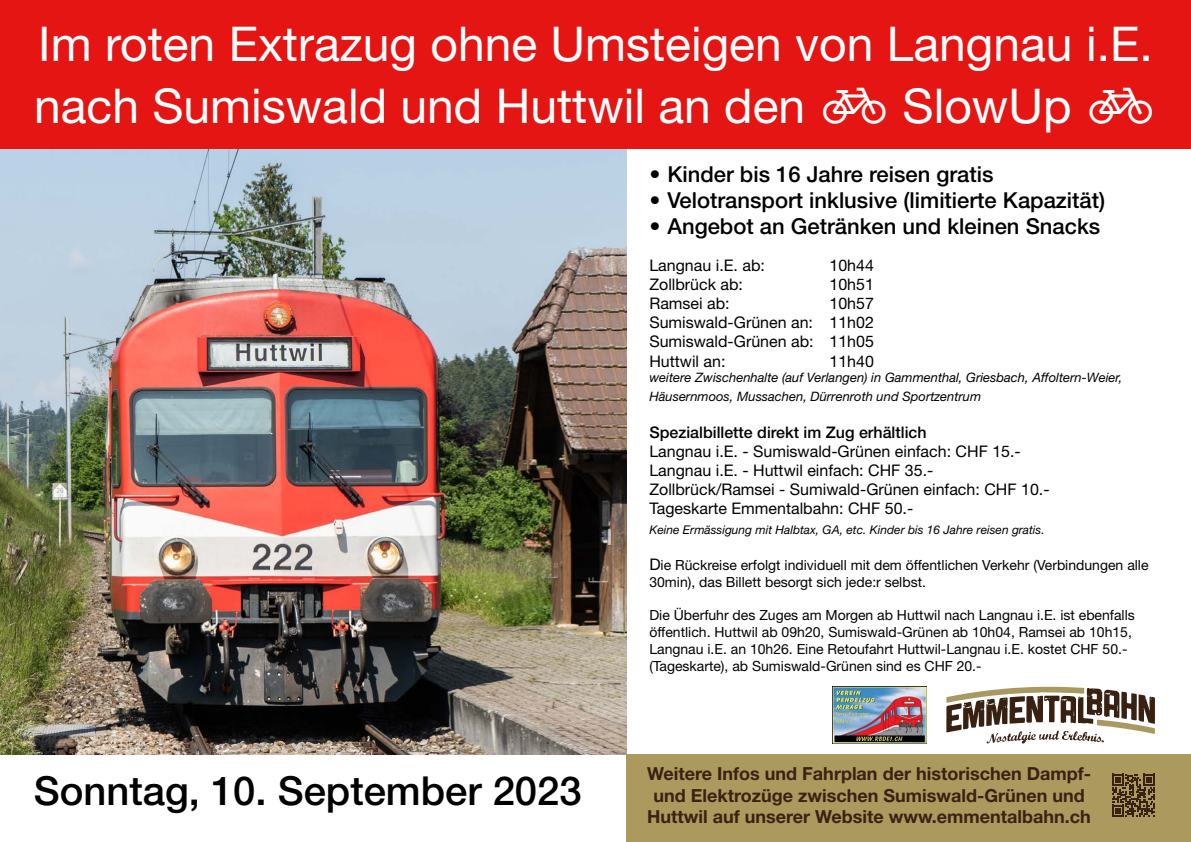
<style>
.page{position:relative;width:1191px;height:842px;background:#fff}
.page>*{position:absolute;margin:0;border:0;box-sizing:border-box;transform-origin:0 0}
.t1{font:48px/62px "Helvetica Neue LT Std";color:#fff}
.t2{font:500 40px "Helvetica Neue LT Std";color:#000}
.t3{font:500 22px "Helvetica Neue LT Std";color:#000}
.t4{font:700 18px/21.6px "Helvetica Neue LT Std";color:#392214;text-align:center}
.t5{font:16px/19.2px "Helvetica Neue LT Std";color:#000;text-align:justify}
.t6{font:500 16px "Helvetica Neue LT Std";color:#000}
.t7{font:14px/16.8px "Helvetica Neue LT Std";color:#000}
.t8{font:italic 13px/19.2px "Helvetica Neue LT Std";color:#000}
.t9{font:italic 12px "Helvetica Neue LT Std";color:#000}
.s1{font-family:"SBB Kursbuch"}
.s2{font-size:16px}
</style>
<div class="page">
<img style="left:0;top:149px;width:626px;height:605px">
<div style="left:0;top:0;width:1191px;height:149px;background:#e41513"></div>
<svg style="left:946px;top:687px;width:209px;height:56px"></svg>
<div style="left:626px;top:754px;width:565px;height:88px;background:#ac995d"></div>
<svg style="left:1112px;top:774px;width:42px;height:43px"></svg>
<img style="left:832px;top:687px;width:95px;height:56px">
<h1 class="t1" style="left:34px;top:12px;width:1124px">Im roten Extrazug ohne Umsteigen von Langnau i.E. nach Sumiswald und Huttwil an den <span class="s1">q</span> SlowUp <span class="s1">q</span></h1>
<h3 class="t3" style="left:649px;top:161px;width:346px">• Kinder bis 16 Jahre reisen gratis</h3>
<h3 class="t3" style="left:649px;top:187px;width:457px">• Velotransport inklusive (limitierte Kapazität)</h3>
<h3 class="t3" style="left:649px;top:213px;width:452px">• Angebot an Getränken und kleinen Snacks</h3>
<p class="t5" style="left:649px;top:255px;width:117px">Langnau i.E. ab:</p>
<p class="t5" style="left:829px;top:255px;width:46px">10h44</p>
<p class="t5" style="left:649px;top:274px;width:95px">Zollbrück ab:</p>
<p class="t5" style="left:829px;top:274px;width:46px">10h51</p>
<p class="t5" style="left:649px;top:293px;width:82px">Ramsei ab:</p>
<p class="t5" style="left:649px;top:293px;width:226px;text-indent:180px">10h57<br>Sumiswald-Grünen an: 11h02<br>Sumiswald-Grünen ab: 11h05<br>Huttwil an:</p>
<p class="t5" style="left:829px;top:351px;width:46px">11h40</p>
<p class="t8" style="left:649px;top:368px;width:474px">weitere Zwischenhalte (auf Verlangen) in Gammenthal, Griesbach, Affoltern-Weier,<br>Häusernmoos, Mussachen, Dürrenroth und Sportzentrum</p>
<p class="t6" style="left:649px;top:422px;width:279px">Spezialbillette direkt im Zug erhältlich</p>
<p class="t5" style="left:649px;top:441px;width:402px;text-align:left">Langnau i.E. - Sumiswald-Grünen einfach: CHF 15.- Langnau i.E. - Huttwil einfach: CHF 35.- Zollbrück/Ramsei - Sumiwald-Grünen einfach: CHF 10.- Tageskarte Emmentalbahn: CHF 50.-</p>
<p class="t9" style="left:649px;top:522px;width:397px">Keine Ermässigung mit Halbtax, GA, etc. Kinder bis 16 Jahre reisen gratis.</p>
<p class="t7" style="left:649px;top:556px;width:501px"><span class="s2">D</span>ie Rückreise erfolgt individuell mit dem öffentlichen Verkehr (Verbindungen alle<br>30min), das Billett besorgt sich jede:r selbst.</p>
<p class="t7" style="left:649px;top:607px;width:487px">Die Überfuhr des Zuges am Morgen ab Huttwil nach Langnau i.E. ist ebenfalls öffentlich. Huttwil ab 09h20, Sumiswald-Grünen ab 10h04, Ramsei ab 10h15, Langnau i.E. an 10h26. Eine Retoufahrt Huttwil-Langnau i.E. kostet CHF 50.- (Tageskarte), ab Sumiswald-Grünen sind es CHF 20.-</p>
<h2 class="t2" style="left:34px;top:766px;width:549px">Sonntag, 10. September 2023</h2>
<p class="t4" style="left:647px;top:762px;width:445px">Weitere Infos und Fahrplan der historischen Dampf&shy;und Elektrozüge zwischen Sumiswald-Grünen und<br>Huttwil auf unserer Website www.emmentalbahn.ch</p>
</div>
